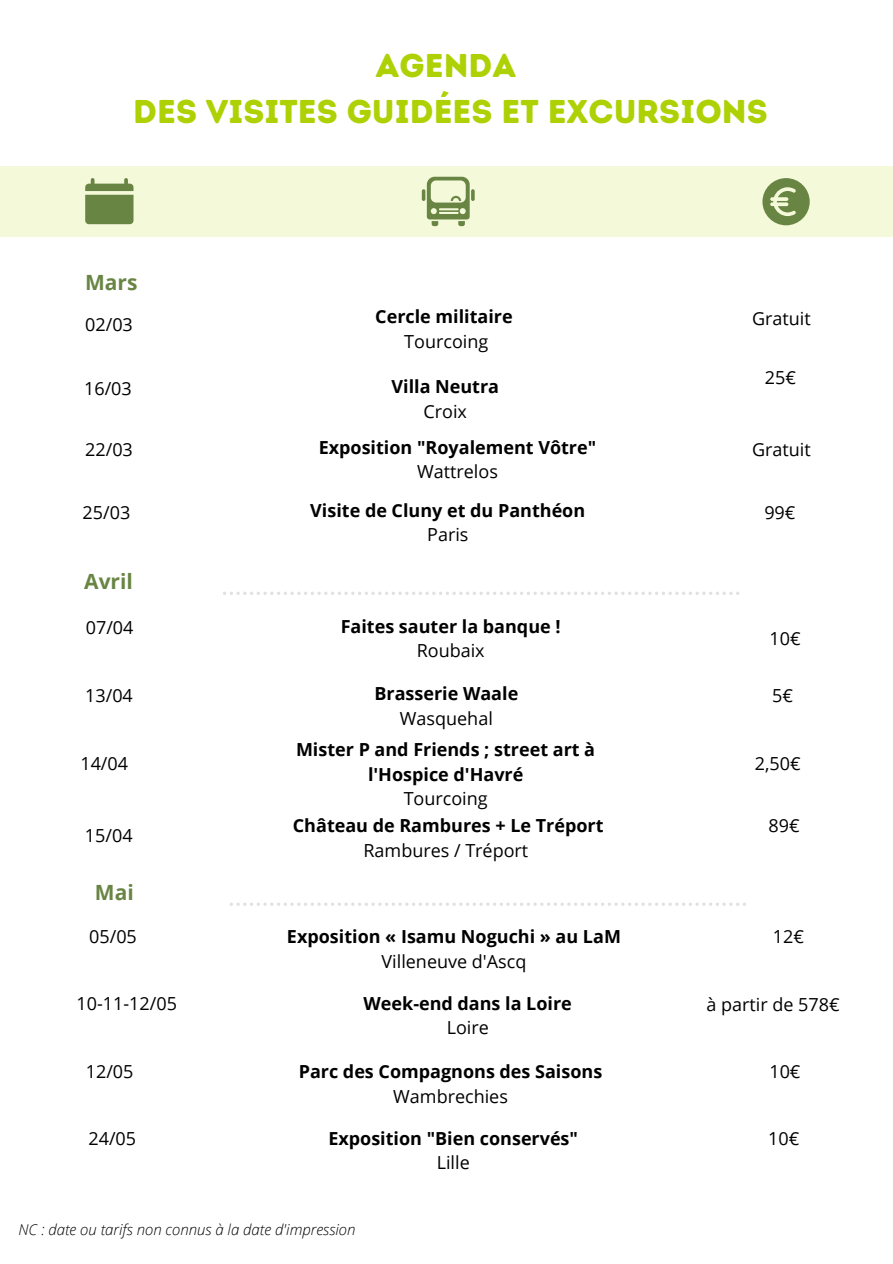
<style>
.page{position:relative;width:893px;height:1264px;background:#fff}
.page>*{position:absolute;margin:0;border:0;box-sizing:border-box;transform-origin:0 0}
.t1{font:33px/46px "Intro Rust Base";color:#add104;text-align:center}
.t2{font:700 21px "Open Sans";color:#698544}
.t3{font:700 18px/24.8px "Open Sans";color:#000;text-align:center}
.t4{font:18px "Open Sans";color:#000}
.t5{font:italic 300 15px "Open Sans";color:#000}
</style>
<div class="page">
<div style="left:0;top:167px;width:892px;height:69px;background:#f4f9d9"></div>
<svg style="left:223px;top:592px;width:516px;height:3px"></svg>
<svg style="left:422px;top:177px;width:52px;height:49px"></svg>
<svg style="left:762px;top:178px;width:47px;height:47px"></svg>
<svg style="left:85px;top:178px;width:48px;height:46px"></svg>
<svg style="left:230px;top:902px;width:516px;height:3px"></svg>
<h1 class="t1" style="left:133px;top:42px;width:636px">AGENDA<br>DES VISITES GUIDÉES ET EXCURSIONS</h1>
<p class="t2" style="left:85px;top:268px;width:54px">Mars</p>
<p class="t4" style="left:85px;top:312px;width:49px">02/03</p>
<p class="t3" style="left:375px;top:304px;width:139px">Cercle militaire</p>
<p class="t4" style="left:404px;top:329px;width:85px">Tourcoing</p>
<p class="t4" style="left:84px;top:376px;width:49px">16/03</p>
<p class="t3" style="left:391px;top:374px;width:109px">Villa Neutra</p>
<p class="t4" style="left:423px;top:398px;width:45px">Croix</p>
<p class="t4" style="left:752px;top:306px;width:60px">Gratuit</p>
<p class="t4" style="left:764px;top:365px;width:33px">25€</p>
<p class="t3" style="left:319px;top:434px;width:279px">Exposition "Royalement Vôtre"</p>
<p class="t4" style="left:417px;top:459px;width:82px">Wattrelos</p>
<p class="t4" style="left:85px;top:436px;width:49px">22/03</p>
<p class="t4" style="left:752px;top:436px;width:60px">Gratuit</p>
<p class="t3" style="left:310px;top:497px;width:276px">Visite de Cluny et du Panthéon</p>
<p class="t4" style="left:427px;top:522px;width:43px">Paris</p>
<p class="t4" style="left:83px;top:499px;width:49px">25/03</p>
<p class="t4" style="left:764px;top:499px;width:33px">99€</p>
<p class="t2" style="left:84px;top:567px;width:50px">Avril</p>
<p class="t4" style="left:86px;top:615px;width:49px">07/04</p>
<p class="t3" style="left:341px;top:613px;width:221px">Faites sauter la banque !</p>
<p class="t4" style="left:416px;top:638px;width:69px">Roubaix</p>
<p class="t4" style="left:769px;top:625px;width:33px">10€</p>
<p class="t3" style="left:374px;top:680px;width:145px">Brasserie Waale</p>
<p class="t4" style="left:400px;top:705px;width:94px">Wasquehal</p>
<p class="t4" style="left:85px;top:682px;width:49px">13/04</p>
<p class="t4" style="left:772px;top:682px;width:22px">5€</p>
<p class="t3" style="left:296px;top:736px;width:300px">Mister P and Friends ; street art à l'Hospice d'Havré</p>
<p class="t4" style="left:403px;top:786px;width:85px">Tourcoing</p>
<p class="t4" style="left:80px;top:750px;width:49px">14/04</p>
<p class="t4" style="left:754px;top:750px;width:47px">2,50€</p>
<p class="t4" style="left:85px;top:822px;width:49px">15/04</p>
<p class="t3" style="left:293px;top:812px;width:312px">Château de Rambures + Le Tréport</p>
<p class="t4" style="left:768px;top:812px;width:33px">89€</p>
<p class="t4" style="left:363px;top:837px;width:166px">Rambures / Tréport</p>
<p class="t2" style="left:95px;top:877px;width:40px">Mai</p>
<p class="t4" style="left:89px;top:924px;width:49px">05/05</p>
<p class="t3" style="left:287px;top:924px;width:335px">Exposition « Isamu Noguchi » au LaM</p>
<p class="t4" style="left:381px;top:949px;width:146px">Villeneuve d'Ascq</p>
<p class="t4" style="left:77px;top:990px;width:102px">10-11-12/05</p>
<p class="t3" style="left:363px;top:990px;width:210px">Week-end dans la Loire</p>
<p class="t4" style="left:446px;top:1015px;width:44px">Loire</p>
<p class="t4" style="left:86px;top:1058px;width:49px">12/05</p>
<p class="t3" style="left:299px;top:1058px;width:305px">Parc des Compagnons des Saisons</p>
<p class="t4" style="left:393px;top:1083px;width:116px">Wambrechies</p>
<p class="t4" style="left:88px;top:1125px;width:49px">24/05</p>
<p class="t3" style="left:328px;top:1125px;width:251px">Exposition "Bien conservés"</p>
<p class="t4" style="left:436px;top:1150px;width:35px">Lille</p>
<p class="t5" style="left:19px;top:1218px;width:338px">NC : date ou tarifs non connus à la date d'impression</p>
<p class="t4" style="left:772px;top:924px;width:33px">12€</p>
<p class="t4" style="left:706px;top:992px;width:135px">à partir de 578€</p>
<p class="t4" style="left:769px;top:1058px;width:33px">10€</p>
<p class="t4" style="left:768px;top:1125px;width:33px">10€</p>
</div>
